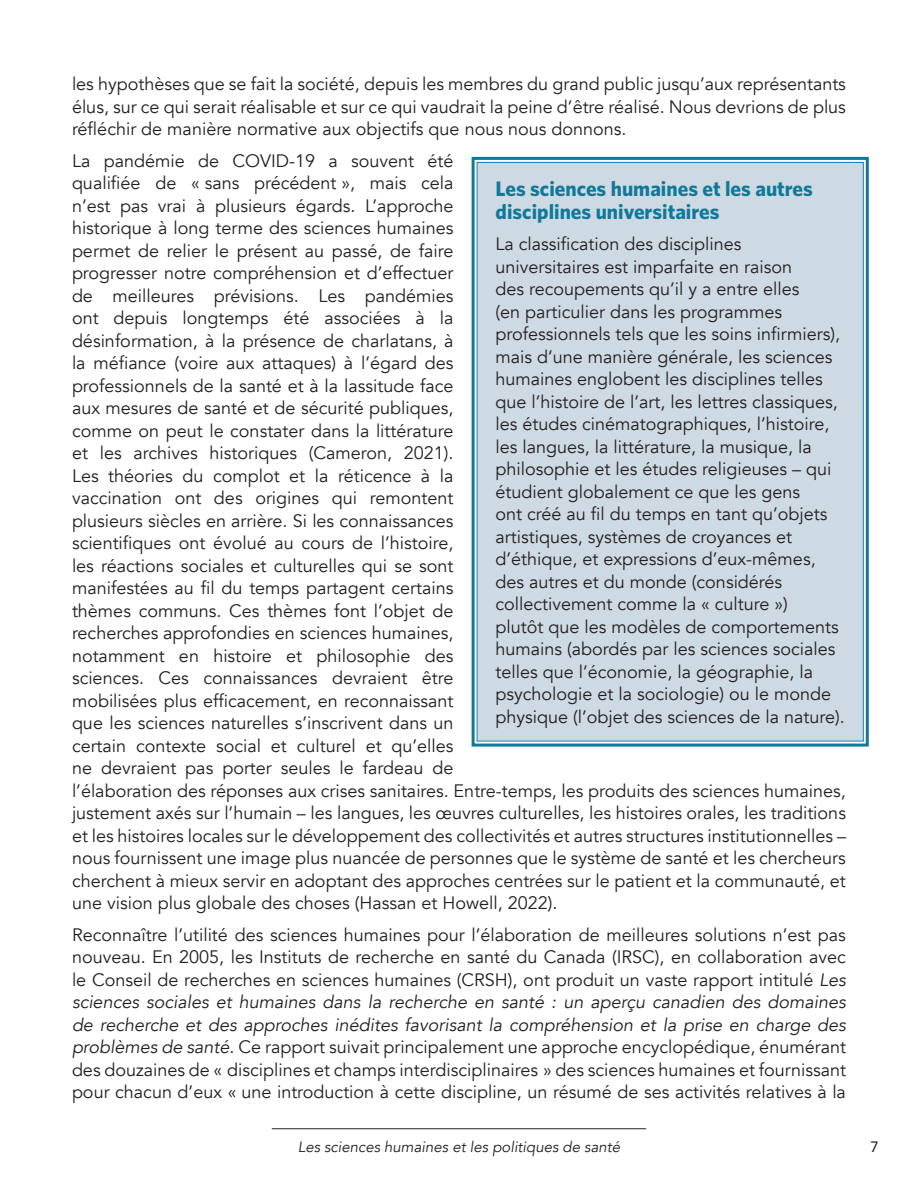
<style>
.page{position:relative;width:918px;height:1188px;background:#fff}
.page>*{position:absolute;margin:0;border:0;box-sizing:border-box;transform-origin:0 0}
.Section_Heading{font:700 21px/22.5px "Whitney";color:#0f799a}
.Regular_Text{font:18px/22.5px "Avenir";color:#231f20;text-align:justify}
.t1{font:italic 15px "Avenir";color:#231f20}
.t2{font:15px "Avenir";color:#231f20}
.s1{font-style:italic}
</style>
<div class="page">
<hr style="left:272px;top:1128px;width:374px;height:1px;background:#231f20">
<div style="left:471px;top:156px;width:398px;height:591px;background:#cdd9e3"></div>
<p class="Regular_Text" style="left:72px;top:73px;width:775px">les hypothèses que se fait la société, depuis les membres du grand public jusqu’aux représentants élus, sur ce qui serait réalisable et sur ce qui vaudrait la peine d’être réalisé. Nous devrions de plus réfléchir de manière normative aux objectifs que nous nous donnons.</p>
<p class="Regular_Text" style="left:72px;top:149px;width:776px;text-align:left">La pandémie de COVID-19 a souvent été<br>qualifiée de « sans précédent », mais cela<br>n’est pas vrai à plusieurs égards. L’approche<br>historique à long terme des sciences humaines<br>permet de relier le présent au passé, de faire<br>progresser notre compréhension et d’effectuer<br>de meilleures prévisions. Les pandémies<br>ont depuis longtemps été associées à la<br>désinformation, à la présence de charlatans, à<br>la méfiance (voire aux attaques) à l’égard des<br>professionnels de la santé et à la lassitude face<br>aux mesures de santé et de sécurité publiques,<br>comme on peut le constater dans la littérature<br>et les archives historiques (Cameron, 2021).<br>Les théories du complot et la réticence à la<br>vaccination ont des origines qui remontent<br>plusieurs siècles en arrière. Si les connaissances<br>scientifiques ont évolué au cours de l’histoire,<br>les réactions sociales et culturelles qui se sont<br>manifestées au fil du temps partagent certains<br>thèmes communs. Ces thèmes font l’objet de<br>recherches approfondies en sciences humaines,<br>notamment en histoire et philosophie des<br>sciences. Ces connaissances devraient être<br>mobilisées plus efficacement, en reconnaissant<br>que les sciences naturelles s’inscrivent dans un<br>certain contexte social et culturel et qu’elles<br>ne devraient pas porter seules le fardeau de<br>l’élaboration des réponses aux crises sanitaires. Entre-temps, les produits des sciences humaines, justement axés sur l’humain – les langues, les œuvres culturelles, les histoires orales, les traditions et les histoires locales sur le développement des collectivités et autres structures institutionnelles – nous fournissent une image plus nuancée de personnes que le système de santé et les chercheurs cherchent à mieux servir en adoptant des approches centrées sur le patient et la communauté, et une vision plus globale des choses (Hassan et Howell, 2022).</p>
<p class="Regular_Text" style="left:72px;top:923px;width:776px">Reconnaître l’utilité des sciences humaines pour l’élaboration de meilleures solutions n’est pas nouveau. En 2005, les Instituts de recherche en santé du Canada (IRSC), en collaboration avec le Conseil de recherches en sciences humaines (CRSH), ont produit un vaste rapport intitulé <span class="s1">Les sciences sociales et humaines dans la recherche en santé : un aperçu canadien des domaines de recherche et des approches inédites favorisant la compréhension et la prise en charge des problèmes de santé</span>. Ce rapport suivait principalement une approche encyclopédique, énumérant des douzaines de « disciplines et champs interdisciplinaires » des sciences humaines et fournissant pour chacun d’eux « une introduction à cette discipline, un résumé de ses activités relatives à la</p>
<p class="Section_Heading" style="left:496px;top:177px;width:319px">Les sciences humaines et les autres disciplines universitaires</p>
<p class="Regular_Text" style="left:496px;top:233px;width:351px;text-align:left">La classification des disciplines universitaires est imparfaite en raison<br>des recoupements qu’il y a entre elles<br>(en particulier dans les programmes professionnels tels que les soins infirmiers), mais d’une manière générale, les sciences humaines englobent les disciplines telles que l’histoire de l’art, les lettres classiques, les études cinématographiques, l’histoire, les langues, la littérature, la musique, la philosophie et les études religieuses – qui étudient globalement ce que les gens<br>ont créé au fil du temps en tant qu’objets artistiques, systèmes de croyances et d’éthique, et expressions d’eux-mêmes, des autres et du monde (considérés collectivement comme la « culture »)<br>plutôt que les modèles de comportements humains (abordés par les sciences sociales telles que l’économie, la géographie, la psychologie et la sociologie) ou le monde physique (l’objet des sciences de la nature).</p>
<p class="t1" style="left:298px;top:1138px;width:324px">Les sciences humaines et les politiques de santé</p>
<p class="t2" style="left:871px;top:1135px;width:10px">7</p>
</div>
